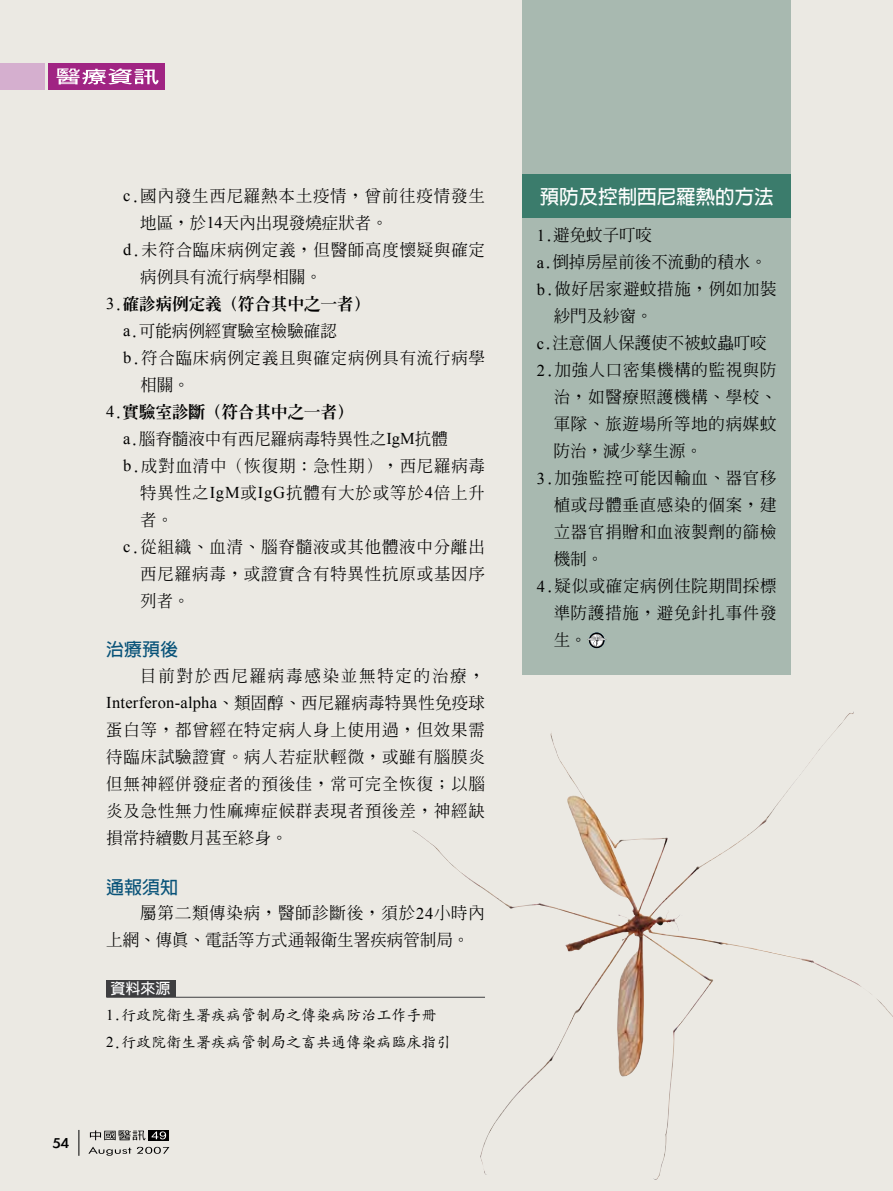
<style>
.page{position:relative;width:893px;height:1191px;background:#ebe9e3}
.page>*{position:absolute;margin:0;border:0;box-sizing:border-box;transform-origin:0 0}
.t1{font:700 19.5px "Lin Gothic";color:#fff}
.t2{font:700 18px "Lin Gothic";color:#095379}
.t3{font:500 16.5px/27px "Inn Ming";letter-spacing:.04em;color:#000;text-align:justify}
.t4{font:500 16.5px/27px "Inn Ming";color:#000}
.t5{font:800 16.5px "Inn Ming";color:#000}
.t6{font:16.5px "Times New Roman";letter-spacing:.015em;color:#000}
.t7{font:500 16.5px "Inn Ming";letter-spacing:.105em;color:#000}
.t8{font:16.2px "Li Gothic Med";color:#000;scale:1.11 1}
.t9{font:500 15px/27.8px "Zen Kai";color:#000}
.t10{font:700 15px "Lin Gothic";color:#fff}
.s1{font-family:"Times New Roman";font-weight:400}
.s2{font-weight:500}
.s3{font-family:"Inn Ming";font-weight:500}
.s4{font-family:"Inn Ming"}
</style>
<div class="page">
<div style="left:522px;top:0;width:269px;height:675px;background:#a8b9b0"></div>
<div style="left:522px;top:174px;width:269px;height:44px;background:#3b7c6c"></div>
<img style="left:484px;top:929px;width:409px;height:250px">
<hr style="left:106px;top:997px;width:379px;height:1px;background:#3e3e40">
<div style="left:106px;top:980px;width:69px;height:17px;background:#3e3e40"></div>
<svg style="left:589px;top:632px;width:15px;height:16px"></svg>
<svg style="left:587px;top:634px;width:20px;height:12px"></svg>
<div style="left:149px;top:1130px;width:20px;height:10px;background:#000"></div>
<svg style="left:90px;top:1130px;width:56px;height:10px"></svg>
<svg style="left:152px;top:1131px;width:14px;height:8px"></svg>
<svg style="left:88px;top:1146px;width:43px;height:9px"></svg>
<svg style="left:137px;top:1146px;width:32px;height:7px"></svg>
<svg style="left:79px;top:1130px;width:1px;height:25px"></svg>
<div style="left:49px;top:64px;width:116px;height:26px;background:#a02483"></div>
<div style="left:0;top:64px;width:44px;height:26px;background:#d5afcf"></div>
<svg style="left:56px;top:68px;width:103px;height:16px"></svg>
<p class="t8" style="left:53px;top:1134px;width:17px">54</p>
<p class="t3" style="left:123px;top:182px;width:363px"><span class="s1">c</span>.國內發生西尼羅熱本土疫情，曾前往疫情發生</p>
<p class="t4" style="left:140px;top:209px;width:249px">地區，於<span class="s1">14</span>天內出現發燒症狀者。</p>
<p class="t3" style="left:123px;top:236px;width:363px"><span class="s1">d</span>.未符合臨床病例定義，但醫師高度懷疑與確定</p>
<p class="t4" style="left:140px;top:263px;width:183px">病例具有流行病學相關。</p>
<p class="t5" style="left:106px;top:295px;width:265px"><span class="s1">3</span><span class="s2">.</span>確診病例定義（符合其中之一者）</p>
<p class="t4" style="left:123px;top:317px;width:215px"><span class="s1">a</span>.可能病例經實驗室檢驗確認</p>
<p class="t3" style="left:123px;top:344px;width:363px"><span class="s1">b</span>.符合臨床病例定義且與確定病例具有流行病學</p>
<p class="t3" style="left:140px;top:371px;width:51px">相關。</p>
<p class="t5" style="left:106px;top:403px;width:249px"><span class="s1">4</span><span class="s2">.</span>實驗室診斷（符合其中之一者）</p>
<p class="t4" style="left:123px;top:425px;width:326px"><span class="s1">a</span>.腦脊髓液中有西尼羅病毒特異性之<span class="s1">IgM</span>抗體</p>
<p class="t3" style="left:123px;top:452px;width:363px"><span class="s1">b</span>.成對血清中（恢復期：急性期），西尼羅病毒</p>
<p class="t3" style="left:140px;top:479px;width:346px">特異性之<span class="s1">IgM</span>或<span class="s1">IgG</span>抗體有大於或等於<span class="s1">4</span>倍上升</p>
<p class="t3" style="left:140px;top:506px;width:34px">者。</p>
<p class="t3" style="left:123px;top:533px;width:363px"><span class="s1">c</span>.從組織、血清、腦脊髓液或其他體液中分離出</p>
<p class="t3" style="left:140px;top:560px;width:346px">西尼羅病毒，或證實含有特異性抗原或基因序</p>
<p class="t3" style="left:140px;top:587px;width:51px">列者。</p>
<p class="t2" style="left:106px;top:640px;width:73px">治療預後</p>
<p class="t7" style="left:140px;top:667px;width:346px">目前對於西尼羅病毒感染並無特定的治療，</p>
<p class="t6" style="left:106px;top:693px;width:380px">Interferon-alpha<span class="s3">、類固醇、西尼羅病毒特異性免疫球</span></p>
<p class="t3" style="left:106px;top:716px;width:380px">蛋白等，都曾經在特定病人身上使用過，但效果需待臨床試驗證實。病人若症狀輕微，或雖有腦膜炎但無神經併發症者的預後佳，常可完全恢復；以腦炎及急性無力性麻痺症候群表現者預後差，神經缺損常持續數月甚至終身。</p>
<p class="t2" style="left:106px;top:878px;width:73px">通報須知</p>
<p class="t4" style="left:106px;top:899px;width:380px;text-indent:34px">屬第二類傳染病，醫師診斷後，須於<span class="s1">24</span>小時內上網、傳真、電話等方式通報衛生署疾病管制局。</p>
<p class="t10" style="left:111px;top:981px;width:61px">資料來源</p>
<p class="t9" style="left:106px;top:1001px;width:346px"><span class="s1">1</span><span class="s4">.</span>行政院衛生署疾病管制局之傳染病防治工作手冊<br><span class="s1">2</span><span class="s4">.</span>行政院衛生署疾病管制局之畜共通傳染病臨床指引</p>
<p class="t1" style="left:540px;top:187px;width:236px">預防及控制西尼羅熱的方法</p>
<p class="t3" style="left:537px;top:221px;width:117px"><span class="s1">1</span>.避免蚊子叮咬</p>
<p class="t4" style="left:537px;top:248px;width:232px"><span class="s1">a</span>.倒掉房屋前後不流動的積水。</p>
<p class="t3" style="left:537px;top:275px;width:241px"><span class="s1">b</span>.做好居家避蚊措施，例如加裝</p>
<p class="t3" style="left:554px;top:302px;width:100px">紗門及紗窗。</p>
<p class="t4" style="left:537px;top:329px;width:232px"><span class="s1">c</span>.注意個人保護使不被蚊蟲叮咬</p>
<p class="t3" style="left:537px;top:356px;width:241px"><span class="s1">2</span>.加強人口密集機構的監視與防</p>
<p class="t3" style="left:554px;top:383px;width:224px">治，如醫療照護機構、學校、</p>
<p class="t3" style="left:554px;top:410px;width:224px">軍隊、旅遊場所等地的病媒蚊</p>
<p class="t3" style="left:554px;top:437px;width:150px">防治，減少孳生源。</p>
<p class="t3" style="left:537px;top:464px;width:241px"><span class="s1">3</span>.加強監控可能因輸血、器官移</p>
<p class="t3" style="left:554px;top:491px;width:224px">植或母體垂直感染的個案，建</p>
<p class="t3" style="left:554px;top:518px;width:224px">立器官捐贈和血液製劑的篩檢</p>
<p class="t3" style="left:554px;top:545px;width:51px">機制。</p>
<p class="t3" style="left:537px;top:572px;width:241px"><span class="s1">4</span>.疑似或確定病例住院期間採標</p>
<p class="t3" style="left:554px;top:599px;width:224px">準防護措施，避免針扎事件發</p>
<p class="t3" style="left:554px;top:626px;width:34px">生。</p>
</div>
